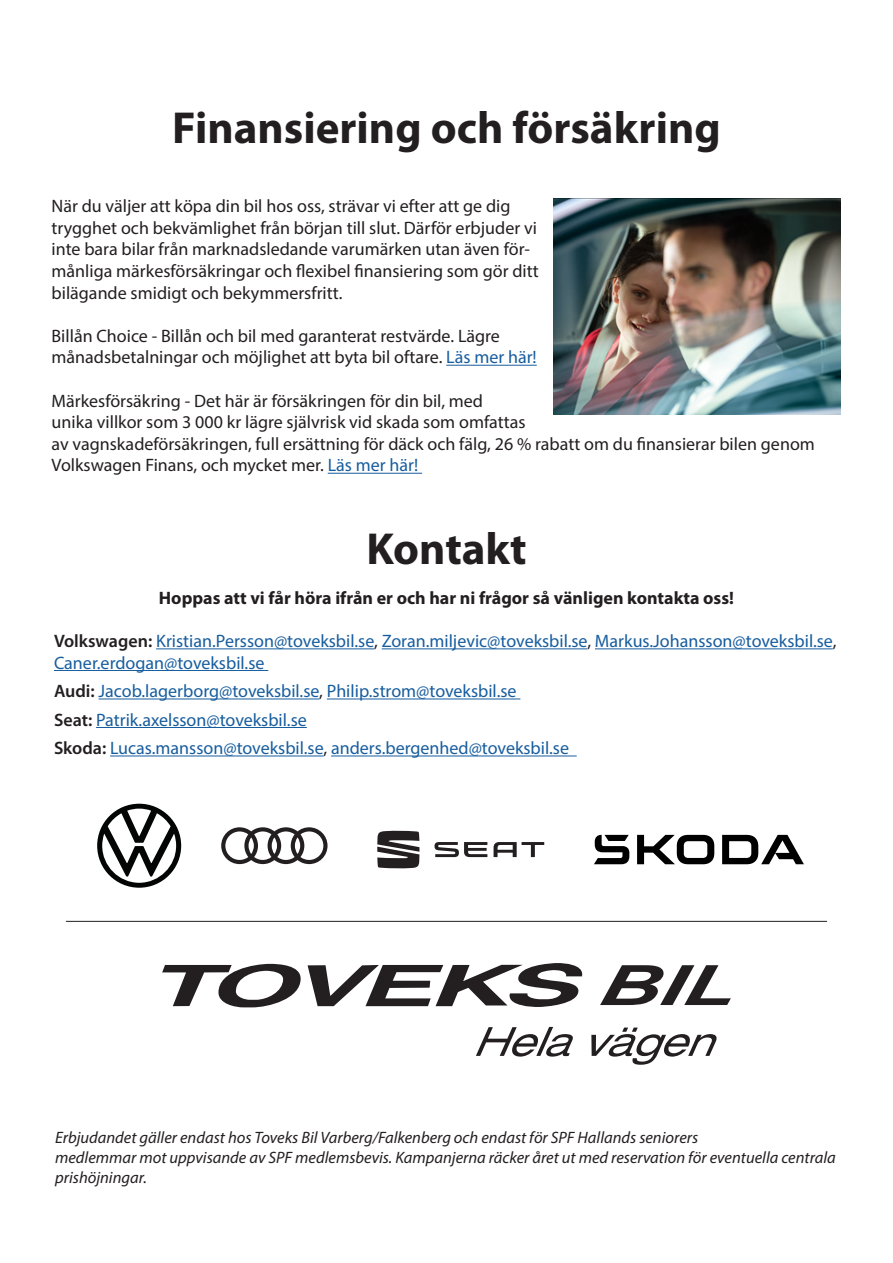
<style>
.page{position:relative;width:893px;height:1263px;background:#fff}
.page>*{position:absolute;margin:0;border:0;box-sizing:border-box;transform-origin:0 0}
.t1{font:700 45px "Myriad Pro";color:#231f20}
.t2{font:18px/21.6px "Myriad Pro";color:#231f20}
.t3{font:18px/21.6px "Myriad Pro";color:#175d9e}
.t4{font:700 18px "Myriad Pro";color:#231f20}
.t5{font:italic 16.5px/19.8px "Myriad Pro";color:#231f20}
.s1{color:#175d9e}
.s2{font-weight:600;color:#231f20}
.s3{color:#231f20}
</style>
<div class="page">
<hr style="left:156px;top:648px;width:218px;height:1px;background:#175d9e">
<hr style="left:382px;top:648px;width:205px;height:1px;background:#175d9e">
<hr style="left:595px;top:648px;width:238px;height:1px;background:#175d9e">
<hr style="left:54px;top:670px;width:214px;height:1px;background:#175d9e">
<hr style="left:99px;top:698px;width:220px;height:1px;background:#175d9e">
<hr style="left:327px;top:698px;width:193px;height:1px;background:#175d9e">
<hr style="left:96px;top:727px;width:211px;height:1px;background:#175d9e">
<hr style="left:110px;top:755px;width:214px;height:1px;background:#175d9e">
<hr style="left:331px;top:755px;width:246px;height:1px;background:#175d9e">
<hr style="left:446px;top:365px;width:91px;height:1px;background:#175d9e">
<hr style="left:328px;top:473px;width:94px;height:1px;background:#175d9e">
<svg style="left:221px;top:827px;width:107px;height:37px"></svg>
<svg style="left:594px;top:835px;width:210px;height:29px"></svg>
<svg style="left:97px;top:804px;width:84px;height:84px"></svg>
<svg style="left:377px;top:830px;width:167px;height:38px"></svg>
<svg style="left:162px;top:963px;width:420px;height:44px"></svg>
<svg style="left:600px;top:965px;width:131px;height:40px"></svg>
<svg style="left:476px;top:1027px;width:97px;height:29px"></svg>
<svg style="left:591px;top:1027px;width:126px;height:38px"></svg>
<img style="left:553px;top:199px;width:287px;height:216px">
<hr style="left:66px;top:921px;width:761px;height:1px;background:#231f20">
<p class="t1" style="left:172px;top:103px;width:550px">Finansiering och försäkring</p>
<p class="t2" style="left:52px;top:195px;width:489px">När du väljer att köpa din bil hos oss, strävar vi efter att ge dig trygghet och bekvämlighet från början till slut. Därför erbjuder vi inte bara bilar från marknadsledande varumärken utan även för&shy;månliga märkesförsäkringar och flexibel finansiering som gör ditt bilägande smidigt och bekymmersfritt.</p>
<p class="t2" style="left:52px;top:325px;width:487px">Billån Choice - Billån och bil med garanterat restvärde. Lägre månadsbetalningar och möjlighet att byta bil oftare. <span class="s1">Läs mer här!</span></p>
<p class="t2" style="left:52px;top:389px;width:765px">Märkesförsäkring - Det här är försäkringen för din bil, med<br>unika villkor som 3 000 kr lägre självrisk vid skada som omfattas<br>av vagnskadeförsäkringen, full ersättning för däck och fälg, 26 % rabatt om du finansierar bilen genom Volkswagen Finans, och mycket mer. <span class="s1">Läs mer här!</span></p>
<p class="t1" style="left:366px;top:524px;width:162px">Kontakt</p>
<p class="t4" style="left:159px;top:588px;width:577px">Hoppas att vi får höra ifrån er och har ni frågor så vänligen kontakta oss!</p>
<p class="t3" style="left:54px;top:630px;width:784px"><span class="s2">Volkswagen:</span> Kristian.Persson@toveksbil.se<span class="s3">,</span> Zoran.miljevic@toveksbil.se<span class="s3">,</span> Markus.Johansson@toveksbil.se<span class="s3">,<br></span>Caner.erdogan@toveksbil.se</p>
<p class="t3" style="left:54px;top:680px;width:464px"><span class="s2">Audi:</span> Jacob.lagerborg@toveksbil.se<span class="s3">,</span> Philip.strom@toveksbil.se</p>
<p class="t3" style="left:54px;top:705px;width:516px;line-height:28.5px"><span class="s2">Seat:</span> Patrik.axelsson@toveksbil.se<br><span class="s2">Skoda:</span> Lucas.mansson@toveksbil.se<span class="s3">,</span> anders.bergenhed@toveksbil.se</p>
<p class="t5" style="left:55px;top:1127px;width:782px">Erbjudandet gäller endast hos Toveks Bil Varberg/Falkenberg och endast för SPF Hallands seniorers<br>medlemmar mot uppvisande av SPF medlemsbevis. Kampanjerna räcker året ut med reservation för eventuella centrala prishöjningar.</p>
</div>
